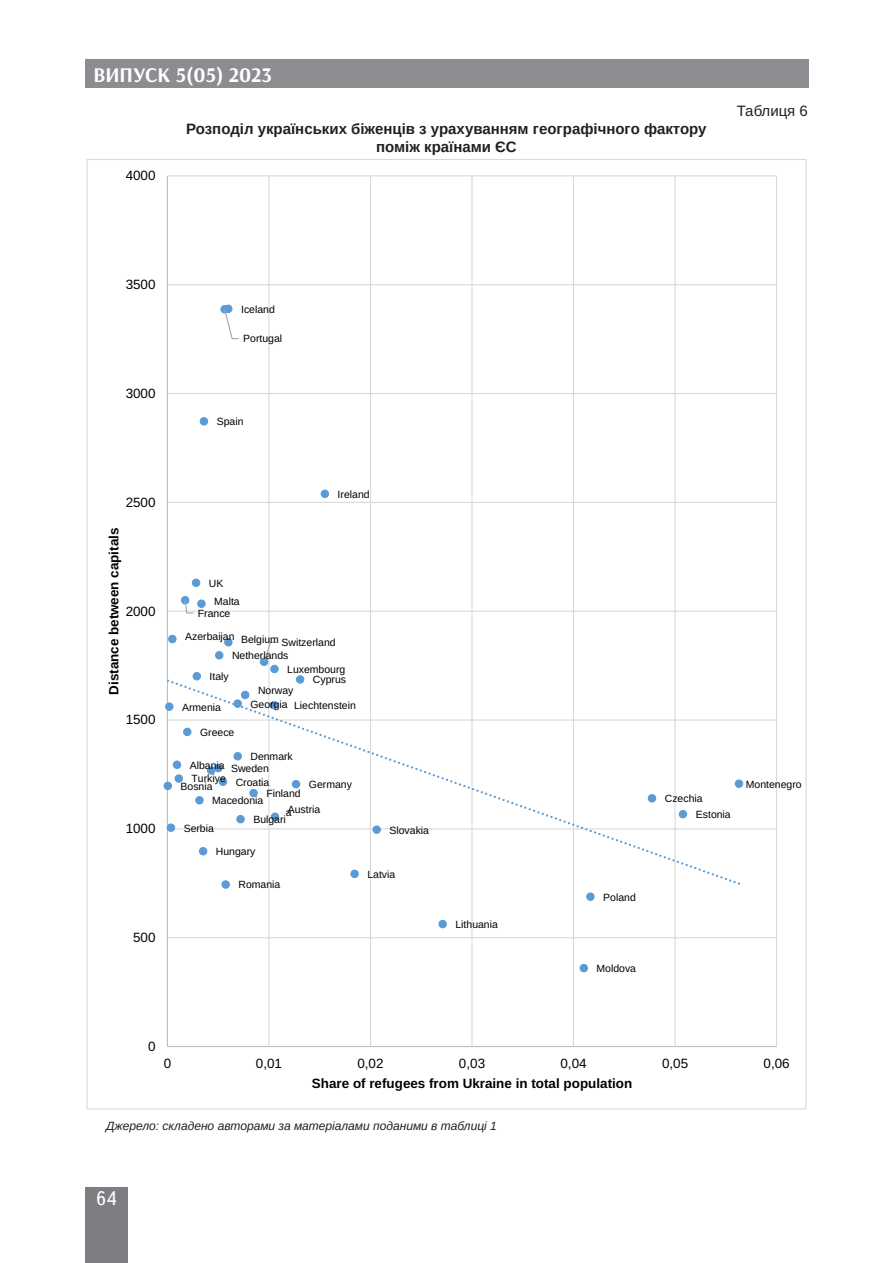
<style>
.page{position:relative;width:893px;height:1263px;background:#fff}
.page>*{position:absolute;margin:0;border:0;box-sizing:border-box;transform-origin:0 0}
.t1{font:700 21px "Arsenal";color:#fff}
.t2{font:19.5px "Ukrainian Text";color:#fff}
.Таблица_подпись{font:700 15px/18.1px "Arimo";color:#231f20;text-align:center}
.Текст_основной_G{font:15px "Arimo";color:#231f20}
.t3{font:700 13.35px "Arimo";color:#000}
.t4{font:13.35px "Arimo Roman";color:#000}
.Джерело{font:italic 12px "Arimo";color:#231f20}
.t5{font:10.5px/15.9px "Arimo Roman";color:#000}
</style>
<div class="page">
<div style="left:85px;top:1186px;width:43px;height:76px;background:#7c7e81"></div>
<div style="left:85px;top:60px;width:723px;height:28px;background:#8b8d90"></div>
<hr style="left:167px;top:937px;width:609px;height:1px;background:#d9d9d9">
<hr style="left:167px;top:828px;width:609px;height:1px;background:#d9d9d9">
<hr style="left:167px;top:719px;width:609px;height:2px;background:#d9d9d9">
<hr style="left:167px;top:611px;width:609px;height:1px;background:#d9d9d9">
<hr style="left:167px;top:502px;width:609px;height:1px;background:#d9d9d9">
<hr style="left:167px;top:393px;width:609px;height:1px;background:#d9d9d9">
<hr style="left:167px;top:284px;width:609px;height:1px;background:#d9d9d9">
<hr style="left:167px;top:175px;width:609px;height:1px;background:#d9d9d9">
<hr style="left:268px;top:176px;width:1px;height:870px;background:#d9d9d9">
<hr style="left:370px;top:176px;width:1px;height:870px;background:#d9d9d9">
<hr style="left:471px;top:176px;width:2px;height:870px;background:#d9d9d9">
<hr style="left:573px;top:176px;width:1px;height:870px;background:#d9d9d9">
<hr style="left:674px;top:176px;width:2px;height:870px;background:#d9d9d9">
<hr style="left:776px;top:176px;width:1px;height:870px;background:#d9d9d9">
<hr style="left:167px;top:176px;width:1px;height:870px;background:#bfbfbf">
<hr style="left:167px;top:1046px;width:609px;height:1px;background:#bfbfbf">
<div style="left:439px;top:920px;width:7px;height:8px;background:#5b9bd5;border-radius:50%"></div>
<div style="left:438px;top:920px;width:9px;height:8px;border:1px solid #5b9bd5;border-radius:50%"></div>
<div style="left:587px;top:893px;width:7px;height:7px;background:#5b9bd5;border-radius:50%"></div>
<div style="left:586px;top:892px;width:9px;height:9px;border:1px solid #5b9bd5;border-radius:50%"></div>
<div style="left:580px;top:964px;width:7px;height:8px;background:#5b9bd5;border-radius:50%"></div>
<div style="left:580px;top:964px;width:8px;height:8px;border:1px solid #5b9bd5;border-radius:50%"></div>
<div style="left:222px;top:881px;width:7px;height:7px;background:#5b9bd5;border-radius:50%"></div>
<div style="left:221px;top:880px;width:9px;height:9px;border:1px solid #5b9bd5;border-radius:50%"></div>
<div style="left:165px;top:702px;width:9px;height:9px;border:1px solid #5b9bd5;border-radius:50%"></div>
<div style="left:169px;top:635px;width:7px;height:8px;background:#5b9bd5;border-radius:50%"></div>
<div style="left:168px;top:635px;width:9px;height:8px;border:1px solid #5b9bd5;border-radius:50%"></div>
<div style="left:225px;top:638px;width:7px;height:8px;background:#5b9bd5;border-radius:50%"></div>
<div style="left:224px;top:638px;width:9px;height:8px;border:1px solid #5b9bd5;border-radius:50%"></div>
<div style="left:164px;top:782px;width:7px;height:7px;background:#5b9bd5;border-radius:50%"></div>
<div style="left:164px;top:782px;width:8px;height:8px;border:1px solid #5b9bd5;border-radius:50%"></div>
<div style="left:296px;top:676px;width:8px;height:7px;background:#5b9bd5;border-radius:50%"></div>
<div style="left:296px;top:675px;width:8px;height:9px;border:1px solid #5b9bd5;border-radius:50%"></div>
<div style="left:181px;top:597px;width:8px;height:7px;background:#5b9bd5;border-radius:50%"></div>
<div style="left:181px;top:596px;width:8px;height:8px;border:1px solid #5b9bd5;border-radius:50%"></div>
<div style="left:225px;top:305px;width:7px;height:7px;background:#5b9bd5;border-radius:50%"></div>
<div style="left:224px;top:305px;width:8px;height:8px;border:1px solid #5b9bd5;border-radius:50%"></div>
<div style="left:321px;top:490px;width:8px;height:7px;background:#5b9bd5;border-radius:50%"></div>
<div style="left:321px;top:490px;width:8px;height:8px;border:1px solid #5b9bd5;border-radius:50%"></div>
<div style="left:193px;top:672px;width:7px;height:8px;background:#5b9bd5;border-radius:50%"></div>
<div style="left:193px;top:672px;width:8px;height:8px;border:1px solid #5b9bd5;border-radius:50%"></div>
<div style="left:271px;top:665px;width:7px;height:8px;background:#5b9bd5;border-radius:50%"></div>
<div style="left:270px;top:665px;width:9px;height:8px;border:1px solid #5b9bd5;border-radius:50%"></div>
<div style="left:198px;top:600px;width:7px;height:7px;background:#5b9bd5;border-radius:50%"></div>
<div style="left:197px;top:599px;width:9px;height:9px;border:1px solid #5b9bd5;border-radius:50%"></div>
<div style="left:735px;top:779px;width:8px;height:9px;border:1px solid #5b9bd5;border-radius:50%"></div>
<div style="left:216px;top:652px;width:7px;height:7px;background:#5b9bd5;border-radius:50%"></div>
<div style="left:215px;top:651px;width:8px;height:8px;border:1px solid #5b9bd5;border-radius:50%"></div>
<div style="left:221px;top:306px;width:7px;height:7px;background:#5b9bd5;border-radius:50%"></div>
<div style="left:220px;top:305px;width:9px;height:8px;border:1px solid #5b9bd5;border-radius:50%"></div>
<div style="left:200px;top:418px;width:8px;height:7px;background:#5b9bd5;border-radius:50%"></div>
<div style="left:200px;top:417px;width:8px;height:8px;border:1px solid #5b9bd5;border-radius:50%"></div>
<div style="left:260px;top:658px;width:8px;height:7px;background:#5b9bd5;border-radius:50%"></div>
<div style="left:260px;top:658px;width:8px;height:8px;border:1px solid #5b9bd5;border-radius:50%"></div>
<div style="left:192px;top:579px;width:8px;height:7px;background:#5b9bd5;border-radius:50%"></div>
<div style="left:192px;top:578px;width:8px;height:9px;border:1px solid #5b9bd5;border-radius:50%"></div>
<svg style="left:184px;top:599px;width:11px;height:15px"></svg>
<svg style="left:223px;top:308px;width:16px;height:32px"></svg>
<svg style="left:263px;top:641px;width:14px;height:22px"></svg>
<svg style="left:167px;top:678px;width:575px;height:208px"></svg>
<h1 class="t1" style="left:93px;top:62px;width:180px">ВИПУСК 5(05) 2023</h1>
<p class="t4" style="left:126px;top:166px;width:31px">4000</p>
<p class="Таблица_подпись" style="left:186px;top:120px;width:522px">Розподіл українських біженців з урахуванням географічного фактору поміж країнами ЄС</p>
<p class="Текст_основной_G" style="left:737px;top:100px;width:73px">Таблиця 6</p>
<p class="t4" style="left:126px;top:275px;width:31px">3500</p>
<p class="t4" style="left:126px;top:384px;width:31px">3000</p>
<p class="t4" style="left:126px;top:493px;width:31px">2500</p>
<p class="t3" style="left:104px;top:695px;width:169px;rotate:-90deg">Distance between capitals</p>
<p class="t4" style="left:126px;top:602px;width:31px">2000</p>
<p class="t4" style="left:126px;top:710px;width:31px">1500</p>
<p class="t5" style="left:241px;top:301px;width:35px">Iceland</p>
<p class="t5" style="left:243px;top:331px;width:41px">Portugal</p>
<p class="t5" style="left:217px;top:414px;width:28px">Spain</p>
<p class="t5" style="left:209px;top:575px;width:16px">UK</p>
<p class="t5" style="left:214px;top:593px;width:27px">Malta</p>
<p class="t5" style="left:198px;top:605px;width:34px">France</p>
<p class="t5" style="left:338px;top:486px;width:34px">Ireland</p>
<p class="t5" style="left:185px;top:628px;width:95px">Azerbaijan Belgium</p>
<p class="t5" style="left:282px;top:635px;width:56px">Switzerland</p>
<p class="t5" style="left:232px;top:648px;width:58px">Netherlands</p>
<p class="t5" style="left:209px;top:669px;width:21px">Italy</p>
<p class="t5" style="left:182px;top:699px;width:40px">Armenia</p>
<p class="t5" style="left:200px;top:724px;width:36px">Greece</p>
<p class="t5" style="left:287px;top:661px;width:60px">Luxembourg</p>
<p class="t5" style="left:313px;top:672px;width:35px">Cyprus</p>
<p class="t5" style="left:258px;top:683px;width:37px">Norway</p>
<p class="t5" style="left:250px;top:696px;width:39px">Georgia</p>
<p class="t5" style="left:294px;top:698px;width:63px">Liechtenstein</p>
<p class="t4" style="left:126px;top:819px;width:31px">1000</p>
<p class="t4" style="left:133px;top:928px;width:24px">500</p>
<p class="t5" style="left:250px;top:749px;width:44px">Denmark</p>
<p class="t5" style="left:266px;top:786px;width:36px">Finland</p>
<p class="t5" style="left:190px;top:757px;width:36px">Albania</p>
<p class="t5" style="left:231px;top:760px;width:39px">Sweden</p>
<p class="t5" style="left:191px;top:771px;width:36px">Turkiye</p>
<p class="t5" style="left:236px;top:774px;width:35px">Croatia</p>
<p class="t5" style="left:309px;top:777px;width:45px">Germany</p>
<p class="t5" style="left:181px;top:778px;width:34px">Bosnia</p>
<p class="t5" style="left:212px;top:793px;width:53px">Macedonia</p>
<p class="t5" style="left:288px;top:802px;width:34px">Austria</p>
<p class="t5" style="left:286px;top:804px;width:7px">a</p>
<p class="t5" style="left:253px;top:812px;width:34px">Bulgari</p>
<p class="t5" style="left:184px;top:820px;width:32px">Serbia</p>
<p class="t5" style="left:216px;top:844px;width:41px">Hungary</p>
<p class="t5" style="left:239px;top:877px;width:43px">Romania</p>
<p class="t5" style="left:389px;top:822px;width:41px">Slovakia</p>
<p class="t5" style="left:367px;top:866px;width:29px">Latvia</p>
<p class="t5" style="left:455px;top:917px;width:44px">Lithuania</p>
<p class="t5" style="left:696px;top:791px;width:36px;text-indent:-31px">Czechia<br>Estonia</p>
<p class="t5" style="left:746px;top:776px;width:57px">Montenegro</p>
<p class="t5" style="left:603px;top:889px;width:34px">Poland</p>
<p class="t5" style="left:597px;top:960px;width:41px">Moldova</p>
<p class="t4" style="left:148px;top:1037px;width:9px">0</p>
<p class="t4" style="left:164px;top:1054px;width:9px">0</p>
<p class="t4" style="left:256px;top:1054px;width:28px">0,01</p>
<p class="t4" style="left:357px;top:1054px;width:28px">0,02</p>
<p class="t4" style="left:459px;top:1054px;width:28px">0,03</p>
<p class="t4" style="left:560px;top:1054px;width:28px">0,04</p>
<p class="t4" style="left:662px;top:1054px;width:28px">0,05</p>
<p class="t4" style="left:764px;top:1054px;width:28px">0,06</p>
<p class="t3" style="left:312px;top:1073px;width:322px">Share of refugees from Ukraine in total population</p>
<p class="Джерело" style="left:106px;top:1118px;width:392px">Джерело: складено авторами за матеріалами поданими в таблиці 1</p>
<h2 class="t2" style="left:96px;top:1188px;width:22px">64</h2>
</div>
